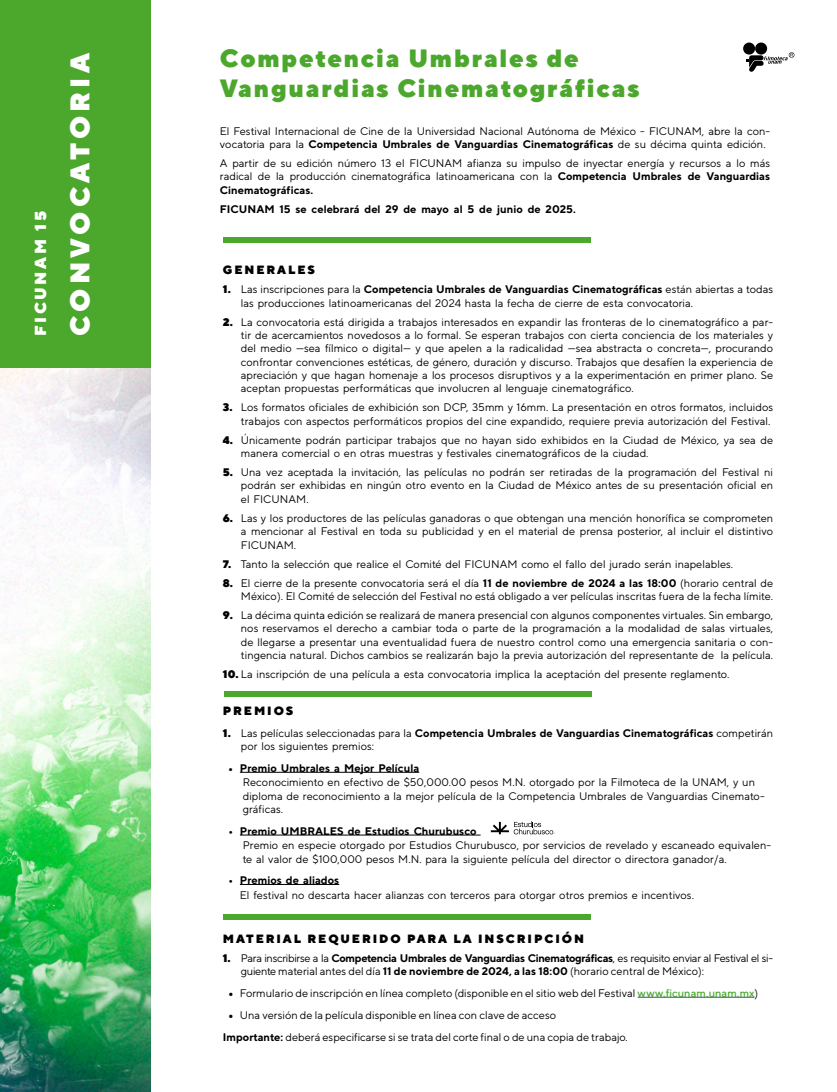
<style>
.page{position:relative;width:837px;height:1092px;background:#fff}
.page>*{position:absolute;margin:0;border:0;box-sizing:border-box;transform-origin:0 0}
.t1{font:900 27px "TT Norms";letter-spacing:.16em;color:#fff}
.t2{font:900 25px/30px "TT Norms";letter-spacing:.065em;color:#4ba82c}
.t3{font:900 16px "TT Norms";letter-spacing:.16em;color:#fff}
.t4{font:900 12px "TT Norms";letter-spacing:.16em;color:#000}
.t5{font:11px/13.3px "TT Norms";color:#000}
.t6{font:11px/13.3px "TT Norms";letter-spacing:-.03em;color:#000}
.t7{font:700 11px "TT Norms";color:#000}
.s1{font-weight:700}
.s2{font-weight:900}
.s3{font-weight:900;font-size:10px}
.s4{font-weight:500;color:#4ba82c}
.s5{font-style:italic}
</style>
<div class="page">
<img style="left:0;top:367px;width:151px;height:724px">
<div style="left:0;top:0;width:151px;height:367px;background:#4ba82c"></div>
<hr style="left:240px;top:772px;width:179px;height:1px;background:#000">
<hr style="left:240px;top:834px;width:240px;height:1px;background:#000">
<hr style="left:240px;top:884px;width:99px;height:1px;background:#000">
<hr style="left:637px;top:996px;width:117px;height:1px;background:#2b4b9a">
<div style="left:223px;top:691px;width:368px;height:5px;background:#4ba82c"></div>
<div style="left:223px;top:914px;width:367px;height:6px;background:#4ba82c"></div>
<div style="left:223px;top:237px;width:367px;height:6px;background:#4ba82c"></div>
<div style="left:754px;top:43px;width:12px;height:12px;background:#000;border-radius:50%"></div>
<div style="left:742px;top:43px;width:12px;height:12px;background:#000;border-radius:50%"></div>
<svg style="left:745px;top:52px;width:49px;height:20px"></svg>
<svg style="left:490px;top:821px;width:65px;height:13px"></svg>
<h3 class="t3" style="left:30px;top:336px;width:127px;rotate:-90deg">FICUNAM 15</h3>
<h1 class="t1" style="left:62px;top:336px;width:285px;rotate:-90deg">CONVOCATORIA</h1>
<h2 class="t2" style="left:220px;top:42px;width:421px">Competencia Umbrales de<br>Vanguardias Cinematográficas</h2>
<p class="t5" style="left:220px;top:124px;width:551px">El Festival Internacional de Cine de la Universidad Nacional Autónoma de México - FICUNAM, abre la con&shy;vocatoria para la <span class="s1">Competencia Umbrales de Vanguardias Cinematográficas</span> de su décima quinta edición.</p>
<p class="t5" style="left:220px;top:156px;width:551px;text-align:justify">A partir de su edición número 13 el FICUNAM afianza su impulso de inyectar energía y recursos a lo más radical de la producción cinematográfica latinoamericana con la <span class="s1">Competencia Umbrales de Vanguardias Cinematográficas.</span></p>
<p class="t7" style="left:220px;top:202px;width:357px">FICUNAM 15 se celebrará del 29 de mayo al 5 de junio de 2025.</p>
<p class="t4" style="left:223px;top:262px;width:94px">GENERALES</p>
<p class="t5" style="left:241px;top:282px;width:533px;text-indent:-18px"><span class="s2">1.</span> Las inscripciones para la <span class="s1">Competencia Umbrales de Vanguardias Cinematográficas</span> están abiertas a todas las producciones latinoamericanas del 2024 hasta la fecha de cierre de esta convocatoria.</p>
<p class="t5" style="left:241px;top:315px;width:533px;text-align:justify;text-indent:-18px"><span class="s2">2.</span> La convocatoria está dirigida a trabajos interesados en expandir las fronteras de lo cinematográfico a par&shy;tir de acercamientos novedosos a lo formal. Se esperan trabajos con cierta conciencia de los materiales y del medio —sea fílmico o digital— y que apelen a la radicalidad —sea abstracta o concreta—, procurando confrontar convenciones estéticas, de género, duración y discurso. Trabajos que desafíen la experiencia de apreciación y que hagan homenaje a los procesos disruptivos y a la experimentación en primer plano. Se aceptan propuestas performáticas que involucren al lenguaje cinematográfico.</p>
<p class="t5" style="left:223px;top:400px;width:551px;text-align:right"><span class="s2">3.</span> Los formatos oficiales de exhibición son DCP, 35mm y 16mm. La presentación en otros formatos, incluidos trabajos con aspectos performáticos propios del cine expandido, requiere previa autorización del Festival.</p>
<p class="t5" style="left:241px;top:433px;width:533px;text-indent:-18px"><span class="s2">4.</span> Únicamente podrán participar trabajos que no hayan sido exhibidos en la Ciudad de México, ya sea de manera comercial o en otras muestras y festivales cinematográficos de la ciudad.</p>
<p class="t5" style="left:241px;top:465px;width:533px;text-align:justify;text-indent:-18px"><span class="s2">5.</span> Una vez aceptada la invitación, las películas no podrán ser retiradas de la programación del Festival ni podrán ser exhibidas en ningún otro evento en la Ciudad de México antes de su presentación oficial en el FICUNAM.</p>
<p class="t5" style="left:241px;top:511px;width:533px;text-align:justify;text-indent:-18px"><span class="s2">6.</span> Las y los productores de las películas ganadoras o que obtengan una mención honorífica se comprometen a mencionar al Festival en toda su publicidad y en el material de prensa posterior, al incluir el distintivo FICUNAM.</p>
<p class="t5" style="left:223px;top:556px;width:511px"><span class="s2">7.</span> Tanto la selección que realice el Comité del FICUNAM como el fallo del jurado serán inapelables.</p>
<p class="t5" style="left:223px;top:575px;width:551px;text-align:right"><span class="s2">8.</span> El cierre de la presente convocatoria será el día <span class="s1">11 de noviembre de 2024 a las 18:00</span> (horario central de<br>México). El Comité de selección del Festival no está obligado a ver películas inscritas fuera de la fecha límite.</p>
<p class="t5" style="left:241px;top:608px;width:533px;text-align:justify;text-indent:-18px"><span class="s2">9.</span> La décima quinta edición se realizará de manera presencial con algunos componentes virtuales. Sin embargo, nos reservamos el derecho a cambiar toda o parte de la programación a la modalidad de salas virtuales, de llegarse a presentar una eventualidad fuera de nuestro control como una emergencia sanitaria o con&shy;tingencia natural. Dichos cambios se realizarán bajo la previa autorización del representante de la película.</p>
<p class="t5" style="left:223px;top:667px;width:508px"><span class="s2">10.</span> La inscripción de una película a esta convocatoria implica la aceptación del presente reglamento.</p>
<p class="t4" style="left:223px;top:703px;width:72px">PREMIOS</p>
<p class="t5" style="left:241px;top:726px;width:533px;text-indent:-18px"><span class="s2">1.</span> Las películas seleccionadas para la <span class="s1">Competencia Umbrales de Vanguardias Cinematográficas</span> competirán por los siguientes premios:</p>
<p class="t5" style="left:243px;top:761px;width:523px;line-height:13.6px;text-indent:-14px"><span class="s3">•</span> <span class="s1">Premio Umbrales a Mejor Película<br></span>Reconocimiento en efectivo de $50,000.00 pesos M.N. otorgado por la Filmoteca de la UNAM, y un diploma de reconocimiento a la mejor película de la Competencia Umbrales de Vanguardias Cinemato&shy;gráficas.</p>
<p class="t7" style="left:228px;top:824px;width:249px">• Premio UMBRALES de Estudios Churubusco</p>
<p class="t5" style="left:243px;top:838px;width:529px">Premio en especie otorgado por Estudios Churubusco, por servicios de revelado y escaneado equivalen&shy;te al valor de $100,000 pesos M.N. para la siguiente película del director o directora ganador/a.</p>
<p class="t7" style="left:228px;top:873px;width:112px">• Premios de aliados</p>
<p class="t5" style="left:240px;top:887px;width:455px">El festival no descarta hacer alianzas con terceros para otorgar otros premios e incentivos.</p>
<p class="t4" style="left:223px;top:930px;width:362px">MATERIAL REQUERIDO PARA LA INSCRIPCIÓN</p>
<p class="t6" style="left:241px;top:951px;width:533px;text-indent:-18px"><span class="s2">1.</span> Para inscribirse a la <span class="s1">Competencia Umbrales de Vanguardias Cinematográficas</span>, es requisito enviar al Festival el si&shy;guiente material antes del día <span class="s1">11 de noviembre de 2024, a las 18:00</span> (horario central de México):</p>
<p class="t5" style="left:228px;top:986px;width:531px"><span class="s2">•</span> Formulario de inscripción en línea completo (disponible en el sitio web del Festival <span class="s4">www.ficunam.unam.mx</span>)</p>
<p class="t5" style="left:223px;top:1003px;width:406px;line-height:21.8px;text-indent:6px"><span class="s2">•</span> Una versión de la película disponible en línea con clave de acceso<br><span class="s1">Importante:</span> deberá especificarse si se trata del corte final o de una copia de trabajo<span class="s5">.</span></p>
</div>
